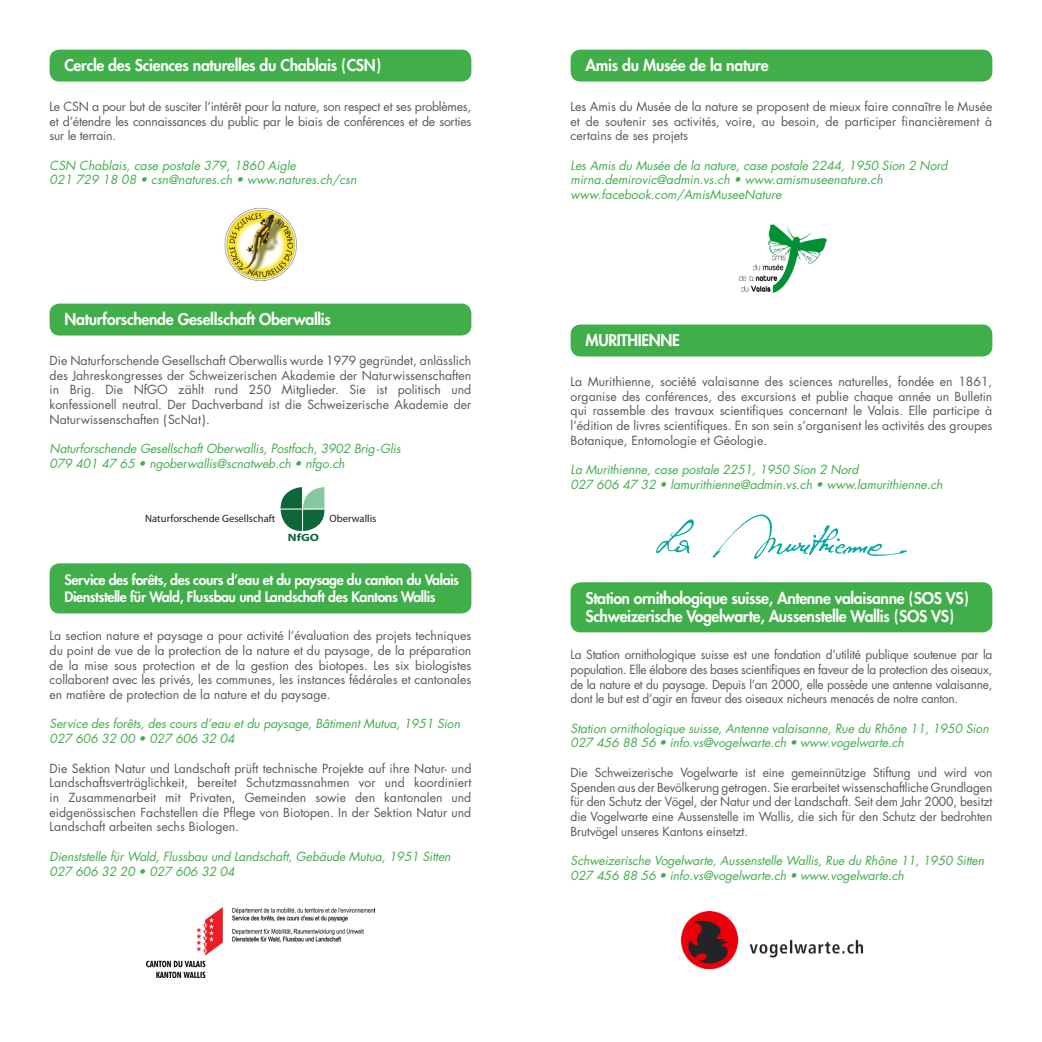
<style>
.page{position:relative;width:1042px;height:1042px;background:#fff}
.page>*{position:absolute;margin:0;border:0;box-sizing:border-box;transform-origin:0 0}
.t1{font:800 15.75px/18.9px "Futura Std";letter-spacing:-.02em;color:#fff}
.t2{font:800 14px "Futura Std";letter-spacing:-.03em;color:#fff}
.t3{font:12.25px/14.7px "Futura Std";color:#57585a;text-align:justify}
.t4{font:italic 12.25px "Futura Std";letter-spacing:-.01em;color:#40ae49}
.t5{font:10.5px "Myriad Pro";color:#231f20}
.t6{font:700 10.5px "Myriad Pro";color:#0c6638;scale:1.21 1}
</style>
<div class="page">
<div style="left:50px;top:50px;width:421px;height:32px;background:#40ae49;border-radius:10px"></div>
<img style="left:224px;top:208px;width:73px;height:73px">
<div style="left:50px;top:303px;width:421px;height:32px;background:#40ae49;border-radius:10px"></div>
<svg style="left:280px;top:487px;width:44px;height:44px"></svg>
<div style="left:50px;top:563px;width:421px;height:50px;background:#40ae49;border-radius:10px"></div>
<img style="left:147px;top:907px;width:227px;height:70px">
<div style="left:570px;top:50px;width:422px;height:32px;background:#40ae49;border-radius:10px"></div>
<img style="left:739px;top:224px;width:88px;height:69px">
<div style="left:570px;top:324px;width:422px;height:32px;background:#40ae49;border-radius:10px"></div>
<svg style="left:656px;top:519px;width:38px;height:35px"></svg>
<svg style="left:712px;top:514px;width:195px;height:46px"></svg>
<div style="left:570px;top:582px;width:422px;height:50px;background:#40ae49;border-radius:10px"></div>
<img style="left:682px;top:911px;width:181px;height:57px">
<p class="t1" style="left:64px;top:56px;width:318px">Cercle des Sciences naturelles du Chablais (CSN)</p>
<p class="t3" style="left:50px;top:99px;width:423px">Le CSN a pour but de susciter l’intérêt pour la nature, son respect et ses problèmes, et d’étendre les connaissances du public par le biais de conférences et de sorties sur le terrain.</p>
<p class="t4" style="left:50px;top:157px;width:248px">CSN Chablais, case postale 379, 1860 Aigle</p>
<p class="t4" style="left:50px;top:172px;width:308px">021 729 18 08 • csn@natures.ch • www.natures.ch/csn</p>
<p class="t1" style="left:64px;top:310px;width:268px">Naturforschende Gesellschaft Oberwallis</p>
<p class="t3" style="left:50px;top:353px;width:423px">Die Naturforschende Gesellschaft Oberwallis wurde 1979 gegründet, anlässlich des Jahreskongresses der Schweizerischen Akademie der Naturwissenschaften in Brig. Die NfGO zählt rund 250 Mitglieder. Sie ist politisch und konfessionell neutral. Der Dachverband ist die Schweizerische Akademie der Naturwissenschaften (ScNat).</p>
<p class="t4" style="left:50px;top:441px;width:353px">Naturforschende Gesellschaft Oberwallis, Postfach, 3902 Brig-Glis</p>
<p class="t4" style="left:50px;top:455px;width:297px">079 401 47 65 • ngoberwallis@scnatweb.ch • nfgo.ch</p>
<p class="t5" style="left:145px;top:512px;width:132px">Naturforschende Gesellschaft</p>
<p class="t5" style="left:329px;top:512px;width:48px">Oberwallis</p>
<p class="t6" style="left:288px;top:530px;width:27px">NfGO</p>
<p class="t2" style="left:64px;top:571px;width:396px">Service des forêts, des cours d’eau et du paysage du canton du Valais</p>
<p class="t2" style="left:64px;top:588px;width:373px">Dienststelle für Wald, Flussbau und Landschaft des Kantons Wallis</p>
<p class="t3" style="left:50px;top:628px;width:423px">La section nature et paysage a pour activité l’évaluation des projets techniques du point de vue de la protection de la nature et du paysage, de la préparation de la mise sous protection et de la gestion des biotopes. Les six biologistes collaborent avec les privés, les communes, les instances fédérales et cantonales en matière de protection de la nature et du paysage.</p>
<p class="t4" style="left:50px;top:716px;width:412px">Service des forêts, des cours d’eau et du paysage, Bâtiment Mutua, 1951 Sion</p>
<p class="t4" style="left:50px;top:731px;width:187px">027 606 32 00 • 027 606 32 04</p>
<p class="t3" style="left:50px;top:761px;width:423px">Die Sektion Natur und Landschaft prüft technische Projekte auf ihre Natur- und Landschaftsverträglichkeit, bereitet Schutzmassnahmen vor und koordiniert in Zusammenarbeit mit Privaten, Gemeinden sowie den kantonalen und eidgenössischen Fachstellen die Pflege von Biotopen. In der Sektion Natur und Landschaft arbeiten sechs Biologen.</p>
<p class="t4" style="left:50px;top:848px;width:403px">Dienststelle für Wald, Flussbau und Landschaft, Gebäude Mutua, 1951 Sitten</p>
<p class="t4" style="left:50px;top:863px;width:187px">027 606 32 20 • 027 606 32 04</p>
<p class="t1" style="left:585px;top:56px;width:185px">Amis du Musée de la nature</p>
<p class="t3" style="left:570px;top:99px;width:423px">Les Amis du Musée de la nature se proposent de mieux faire connaître le Musée et de soutenir ses activités, voire, au besoin, de participer financièrement à certains de ses projets</p>
<p class="t4" style="left:570px;top:157px;width:378px">Les Amis du Musée de la nature, case postale 2244, 1950 Sion 2 Nord</p>
<p class="t4" style="left:570px;top:172px;width:314px">mirna.demirovic@admin.vs.ch • www.amismuseenature.ch</p>
<p class="t4" style="left:570px;top:187px;width:212px">www.facebook.com/AmisMuseeNature</p>
<p class="t1" style="left:585px;top:331px;width:96px">MURITHIENNE</p>
<p class="t3" style="left:570px;top:374px;width:423px">La Murithienne, société valaisanne des sciences naturelles, fondée en 1861, organise des conférences, des excursions et publie chaque année un Bulletin qui rassemble des travaux scientifiques concernant le Valais. Elle participe à l’édition de livres scientifiques. En son sein s’organisent les activités des groupes Botanique, Entomologie et Géologie.</p>
<p class="t4" style="left:570px;top:462px;width:289px">La Murithienne, case postale 2251, 1950 Sion 2 Nord</p>
<p class="t4" style="left:570px;top:476px;width:373px">027 606 47 32 • lamurithienne@admin.vs.ch • www.lamurithienne.ch</p>
<p class="t1" style="left:585px;top:588px;width:385px">Station ornithologique suisse, Antenne valaisanne (SOS VS)<br>Schweizerische Vogelwarte, Aussenstelle Wallis (SOS VS)</p>
<p class="t3" style="left:570px;top:647px;width:423px">La Station ornithologique suisse est une fondation d’utilité publique soutenue par la population. Elle élabore des bases scientifiques en faveur de la protection des oiseaux, de la nature et du paysage. Depuis l’an 2000, elle possède une antenne valaisanne, dont le but est d’agir en faveur des oiseaux nicheurs menacés de notre canton.</p>
<p class="t4" style="left:570px;top:720px;width:420px">Station ornithologique suisse, Antenne valaisanne, Rue du Rhône 11, 1950 Sion</p>
<p class="t4" style="left:570px;top:735px;width:335px">027 456 88 56 • info.vs@vogelwarte.ch • www.vogelwarte.ch</p>
<p class="t3" style="left:570px;top:765px;width:423px">Die Schweizerische Vogelwarte ist eine gemeinnützige Stiftung und wird von Spenden aus der Bevölkerung getragen. Sie erarbeitet wissenschaftliche Grundlagen für den Schutz der Vögel, der Natur und der Landschaft. Seit dem Jahr 2000, besitzt die Vogelwarte eine Aussenstelle im Wallis, die sich für den Schutz der bedrohten Brutvögel unseres Kantons einsetzt.</p>
<p class="t4" style="left:570px;top:852px;width:415px">Schweizerische Vogelwarte, Aussenstelle Wallis, Rue du Rhône 11, 1950 Sitten</p>
<p class="t4" style="left:570px;top:867px;width:335px">027 456 88 56 • info.vs@vogelwarte.ch • www.vogelwarte.ch</p>
</div>
